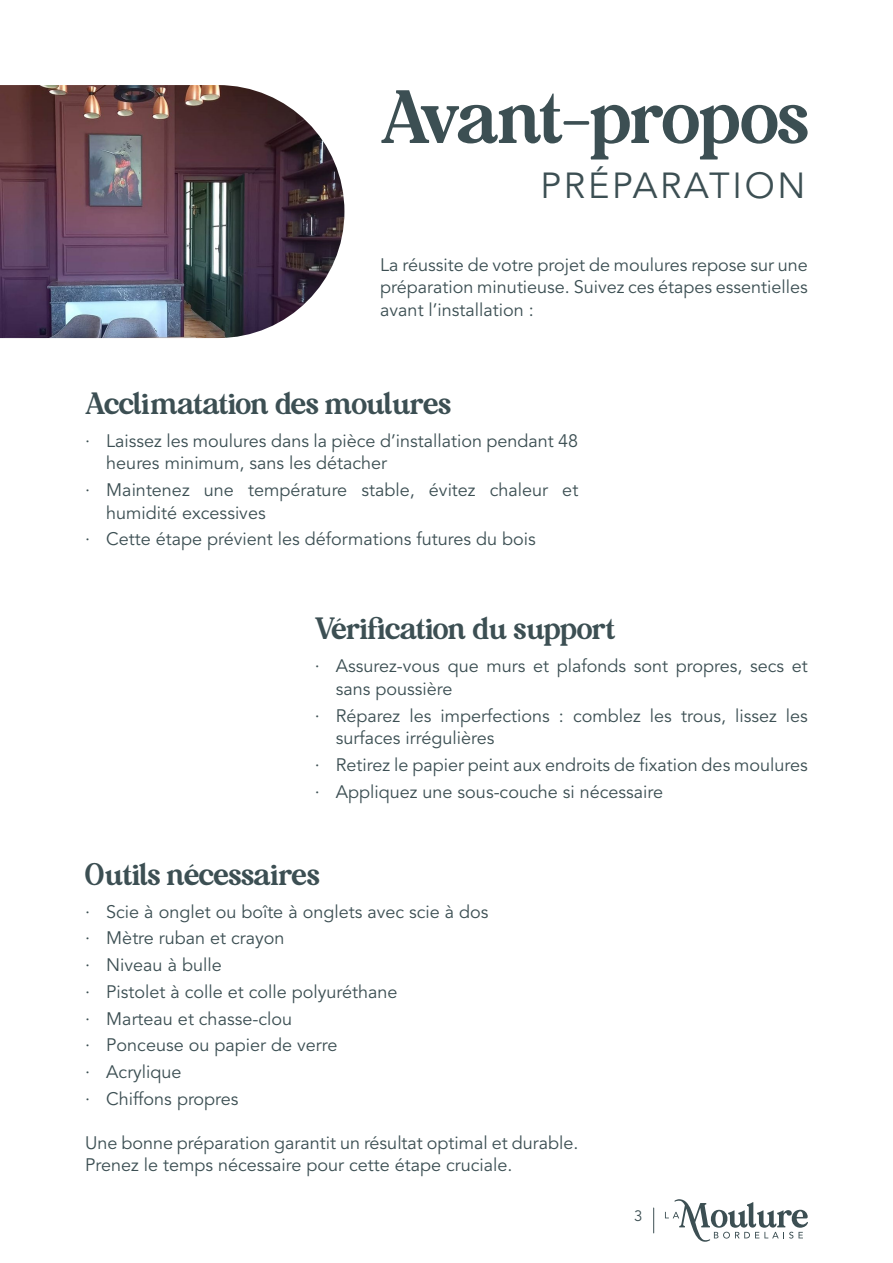
<style>
.page{position:relative;width:893px;height:1263px;background:#fff}
.page>*{position:absolute;margin:0;border:0;box-sizing:border-box;transform-origin:0 0}
.Titre_1{font:66px "Mitogen Display";color:#3c4f53}
.t1{font:36px "Avenir LT Std";letter-spacing:.075em;color:#3c4f53}
.titre_2{font:27px "Mitogen Display";color:#3c4f53}
.text{font:18px/22.5px "Avenir LT Std";color:#3c4f53}
.t2{font:15px "Avenir LT Std";color:#3c4f53}
</style>
<div class="page">
<svg style="left:665px;top:1199px;width:143px;height:43px"></svg>
<svg style="left:653px;top:1208px;width:1px;height:25px"></svg>
<img style="left:0;top:85px;width:344px;height:253px">
<p class="Titre_1" style="left:380px;top:82px;width:429px">Avant-propos</p>
<p class="t1" style="left:541px;top:164px;width:266px">PRÉPARATION</p>
<p class="text" style="left:380px;top:254px;width:429px;text-align:justify">La réussite de votre projet de moulures repose sur une préparation minutieuse. Suivez ces étapes essentielles avant l’installation :</p>
<p class="titre_2" style="left:85px;top:389px;width:367px">Acclimatation des moulures</p>
<p class="text" style="left:106px;top:430px;width:473px;text-indent:-21px">· Laissez les moulures dans la pièce d’installation pendant 48 heures minimum, sans les détacher</p>
<p class="text" style="left:106px;top:479px;width:473px;text-indent:-21px">· Maintenez une température stable, évitez chaleur et humidité excessives</p>
<p class="text" style="left:85px;top:528px;width:452px">· Cette étape prévient les déformations futures du bois</p>
<p class="titre_2" style="left:315px;top:614px;width:302px">Vérification du support</p>
<p class="text" style="left:336px;top:655px;width:473px;text-indent:-21px">· Assurez-vous que murs et plafonds sont propres, secs et sans poussière</p>
<p class="text" style="left:336px;top:704px;width:473px;text-indent:-21px">· Réparez les imperfections : comblez les trous, lissez les surfaces irrégulières</p>
<p class="text" style="left:315px;top:754px;width:495px">· Retirez le papier peint aux endroits de fixation des moulures</p>
<p class="text" style="left:315px;top:780px;width:350px">· Appliquez une sous-couche si nécessaire</p>
<p class="titre_2" style="left:85px;top:860px;width:236px">Outils nécessaires</p>
<p class="text" style="left:85px;top:901px;width:405px">· Scie à onglet ou boîte à onglets avec scie à dos</p>
<p class="text" style="left:85px;top:927px;width:201px">· Mètre ruban et crayon</p>
<p class="text" style="left:85px;top:954px;width:138px">· Niveau à bulle</p>
<p class="text" style="left:85px;top:981px;width:314px">· Pistolet à colle et colle polyuréthane</p>
<p class="text" style="left:85px;top:1008px;width:208px">· Marteau et chasse-clou</p>
<p class="text" style="left:85px;top:1034px;width:254px">· Ponceuse ou papier de verre</p>
<p class="text" style="left:85px;top:1061px;width:98px">· Acrylique</p>
<p class="text" style="left:85px;top:1088px;width:155px">· Chiffons propres</p>
<p class="text" style="left:85px;top:1132px;width:495px">Une bonne préparation garantit un résultat optimal et durable.<br>Prenez le temps nécessaire pour cette étape cruciale.</p>
<p class="t2" style="left:634px;top:1207px;width:10px">3</p>
</div>
